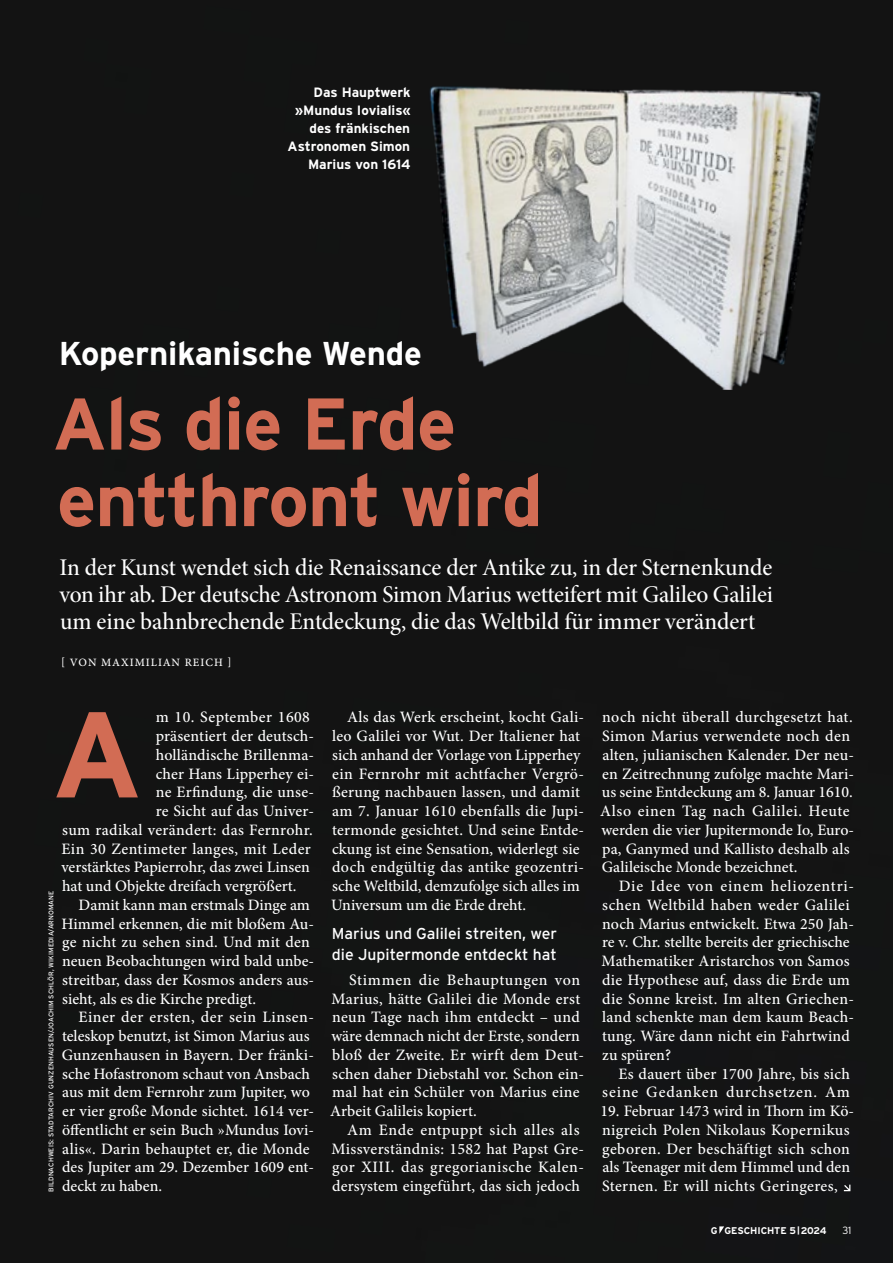
<style>
.page{position:relative;width:893px;height:1263px;background:#131313}
.page>*{position:absolute;margin:0;border:0;box-sizing:border-box;transform-origin:0 0}
.t1{font:700 121.8px "Interstate";color:#d26c54}
.t2{font:700 73.05px/76.5px "Interstate";letter-spacing:-.015em;color:#d26c54}
.t3{font:700 33px "Interstate";letter-spacing:-.005em;color:#fff}
.t4{font:24px/27px "Minion Pro Medium Subh";color:#fff;text-align:justify}
.t5{font:500 15.9px/18.8px "Minion Pro";letter-spacing:.01em;color:#fff}
.t6{font:500 15.9px/18.8px "Minion Pro";letter-spacing:.04em;color:#fff;text-align:right}
.t7{font:500 15.9px "Minion Pro";letter-spacing:.03em;color:#fff}
.t8{font:15.75px/21.3px "Interstate";color:#fff}
.t9{font:700 13.5px/18px "Interstate";color:#fff;text-align:right}
.t10{font:11.25px "Minion Pro Medium Capt";letter-spacing:.09em;color:#fff}
.t11{font:300 10.5px "Interstate";color:#fff}
.t12{font:700 9.75px "Interstate";letter-spacing:-.01em;color:#fff}
.t13{font:6.75px "Interstate";letter-spacing:.01em;color:#fff}
.s1{font-size:8.25px}
</style>
<div class="page">
<img style="left:420px;top:79px;width:413px;height:312px">
<svg style="left:844px;top:1184px;width:6px;height:7px"></svg>
<svg style="left:719px;top:1226px;width:5px;height:8px"></svg>
<p class="t9" style="left:288px;top:83px;width:125px">Das Hauptwerk »Mundus Iovialis« des fränkischen<br>Astronomen Simon<br>Marius von 1614</p>
<h3 class="t3" style="left:59px;top:334px;width:365px">Kopernikanische Wende</h3>
<h2 class="t2" style="left:52px;top:385px;width:492px">Als die Erde entthront wird</h2>
<h3 class="t4" style="left:59px;top:554px;width:715px">In der Kunst wendet sich die Renaissance der Antike zu, in der Sternenkunde von ihr ab. Der deutsche Astronom Simon Marius wetteifert mit Galileo Galilei um eine bahnbrechende Entdeckung, die das Weltbild für immer verändert</h3>
<p class="t10" style="left:61px;top:655px;width:172px">[ VON MAXIMILIAN REICH ]</p>
<p class="t5" style="left:156px;top:708px;width:156px">m 10. September 1608</p>
<p class="t5" style="left:156px;top:727px;width:160px">präsentiert der deutsch-</p>
<p class="t5" style="left:156px;top:745px;width:160px">holländische Brillenma-</p>
<p class="t5" style="left:156px;top:764px;width:160px">cher Hans Lipperhey ei-</p>
<p class="t5" style="left:156px;top:783px;width:160px">ne Erfindung, die unse-</p>
<p class="t5" style="left:156px;top:802px;width:160px">re Sicht auf das Univer-</p>
<p class="t5" style="left:62px;top:820px;width:252px">sum radikal verändert: das Fernrohr.</p>
<p class="t5" style="left:62px;top:839px;width:251px">Ein 30 Zentimeter langes, mit Leder</p>
<p class="t5" style="left:61px;top:858px;width:250px">verstärktes Papierrohr, das zwei Linsen</p>
<p class="t5" style="left:62px;top:877px;width:236px">hat und Objekte dreifach vergrößert.</p>
<p class="t5" style="left:79px;top:895px;width:233px">Damit kann man erstmals Dinge am</p>
<p class="t5" style="left:62px;top:914px;width:254px">Himmel erkennen, die mit bloßem Au-</p>
<p class="t5" style="left:62px;top:933px;width:249px">ge nicht zu sehen sind. Und mit den</p>
<p class="t5" style="left:62px;top:952px;width:254px">neuen Beobachtungen wird bald unbe-</p>
<p class="t5" style="left:62px;top:970px;width:253px">streitbar, dass der Kosmos anders aus-</p>
<p class="t5" style="left:62px;top:989px;width:195px">sieht, als es die Kirche predigt.</p>
<p class="t7" style="left:78px;top:1007px;width:235px">Einer der ersten, der sein Linsen-</p>
<p class="t5" style="left:62px;top:1027px;width:249px">teleskop benutzt, ist Simon Marius aus</p>
<p class="t5" style="left:62px;top:1045px;width:254px">Gunzenhausen in Bayern. Der fränki-</p>
<p class="t5" style="left:62px;top:1064px;width:249px">sche Hofastronom schaut von Ansbach</p>
<p class="t5" style="left:62px;top:1083px;width:249px">aus mit dem Fernrohr zum Jupiter, wo</p>
<p class="t5" style="left:62px;top:1102px;width:254px">er vier große Monde sichtet. 1614 ver-</p>
<p class="t5" style="left:62px;top:1120px;width:254px">öffentlicht er sein Buch »Mundus Iovi-</p>
<p class="t5" style="left:62px;top:1139px;width:249px">alis«. Darin behauptet er, die Monde</p>
<p class="t5" style="left:62px;top:1158px;width:254px">des Jupiter am 29. Dezember 1609 ent-</p>
<p class="t5" style="left:62px;top:1177px;width:102px">deckt zu haben.</p>
<h1 class="t1" style="left:51px;top:680px;width:93px">A</h1>
<p class="t13" style="left:47px;top:1192px;width:303px;rotate:-90deg">BILDNACHWEIS: STADTARCHIV GUNZENHAUSEN/JOACHIM SCHLÖR, WIKIMEDIA/ARNOMANE</p>
<p class="t5" style="left:331px;top:708px;width:254px;text-indent:16px">Als das Werk erscheint, kocht Gali&shy;leo Galilei vor Wut. Der Italiener hat sich anhand der Vorlage von Lipperhey ein Fernrohr mit achtfacher Vergrö&shy;ßerung nachbauen lassen, und damit am 7. Januar 1610 ebenfalls die Jupi&shy;termonde gesichtet. Und seine Entde&shy;ckung ist eine Sensation, widerlegt sie doch endgültig das antike geozentri&shy;sche Weltbild, demzufolge sich alles im Universum um die Erde dreht.</p>
<p class="t8" style="left:332px;top:922px;width:227px">Marius und Galilei streiten, wer die Jupitermonde entdeckt hat</p>
<p class="t5" style="left:330px;top:970px;width:255px;text-indent:19px">Stimmen die Behauptungen von Marius, hätte Galilei die Monde erst neun Tage nach ihm entdeckt – und wäre demnach nicht der Erste, sondern bloß der Zweite. Er wirft dem Deut&shy;schen daher Diebstahl vor. Schon ein&shy;mal hat ein Schüler von Marius eine Arbeit Galileis kopiert.</p>
<p class="t5" style="left:332px;top:1120px;width:254px;text-indent:16px">Am Ende entpuppt sich alles als Missverständnis: 1582 hat Papst Gre&shy;gor XIII. das gregorianische Kalen&shy;dersystem eingeführt, das sich jedoch</p>
<p class="t5" style="left:600px;top:708px;width:255px">noch nicht überall durchgesetzt hat.<br>Simon Marius verwendete noch den alten, julianischen Kalender. Der neu&shy;en Zeitrechnung zufolge machte Mari&shy;us seine Entdeckung am 8. Januar 1610.<br>Also einen Tag nach Galilei. Heute werden die vier Jupitermonde Io, Euro&shy;pa, Ganymed und Kallisto deshalb als Galileische Monde bezeichnet.</p>
<p class="t5" style="left:602px;top:877px;width:254px;text-indent:17px">Die Idee von einem heliozentri&shy;schen Weltbild haben weder Galilei noch Marius entwickelt. Etwa 250 Jah&shy;re v. Chr. stellte bereits der griechische Mathematiker Aristarchos von Samos die Hypothese auf, dass die Erde um die Sonne kreist. Im alten Griechen&shy;land schenkte man dem kaum Beach&shy;tung. Wäre dann nicht ein Fahrtwind zu spüren?</p>
<p class="t6" style="left:602px;top:1064px;width:249px">Es dauert über 1700 Jahre, bis sich seine Gedanken durchsetzen. Am</p>
<p class="t5" style="left:600px;top:1102px;width:255px">19. Februar 1473 wird in Thorn im Kö&shy;nigreich Polen Nikolaus Kopernikus geboren. Der beschäftigt sich schon als Teenager mit dem Himmel und den Sternen. Er will nichts Geringeres,</p>
<p class="t12" style="left:711px;top:1224px;width:117px">G GESCHICHTE 5 <span class="s1">|</span>2024</p>
<p class="t11" style="left:842px;top:1223px;width:10px">31</p>
</div>
